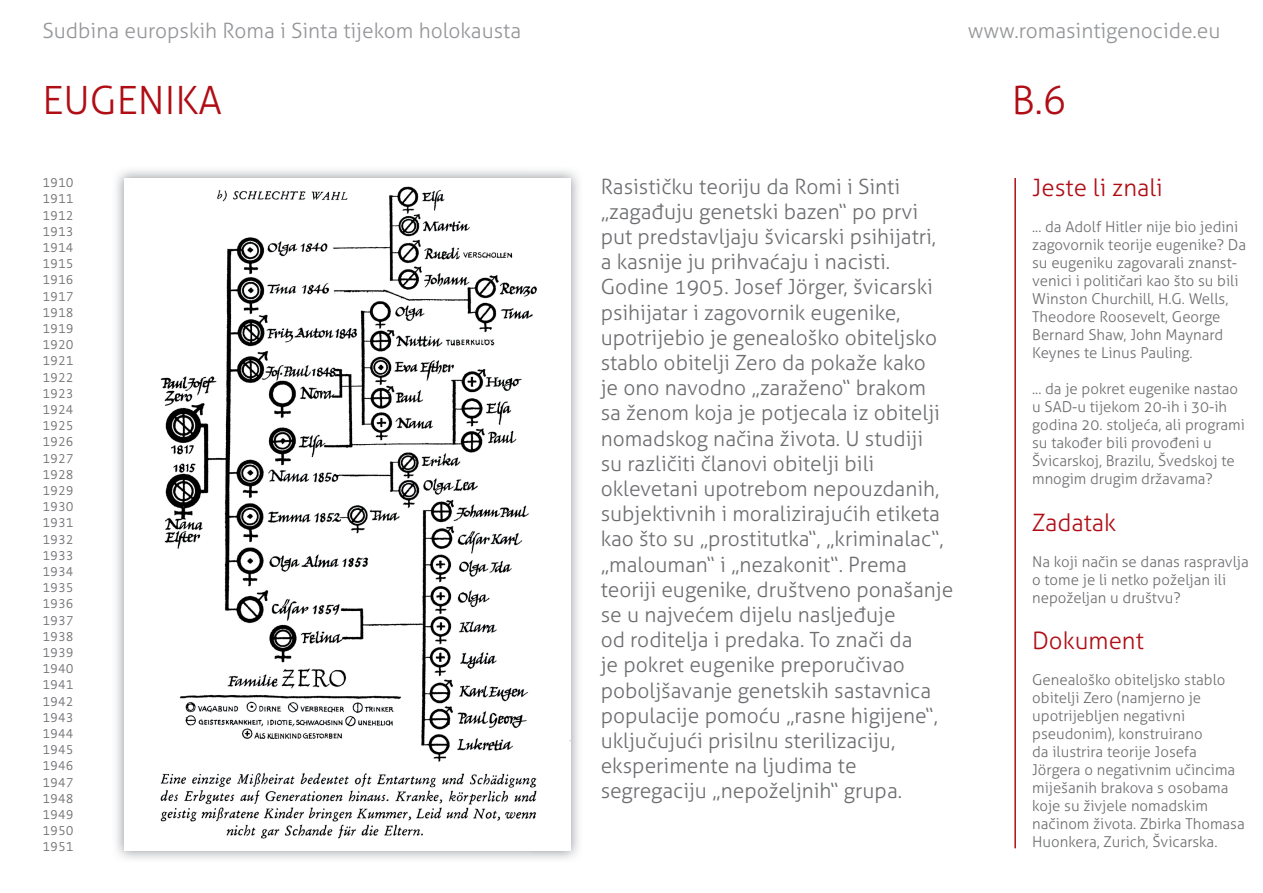
<style>
.page{position:relative;width:1263px;height:893px;background:#fff}
.page>*{position:absolute;margin:0;border:0;box-sizing:border-box;transform-origin:0 0}
.t1{font:300 39px "Aller";color:#b00d15}
.t2{font:300 24px "Aller";color:#b00d15}
.t3{font:300 21px/25.2px "Aller";color:#6c6d70}
.t4{font:300 21px "Aller";color:#939598}
.t5{font:300 15px/18px "Aller";color:#6c6d70}
.t6{font:300 13.5px/16.2px "Strada TF";color:#6c6d70;text-align:justify}
</style>
<div class="page">
<img style="left:160px;top:186px;width:411px;height:653px">
<hr style="left:1014px;top:178px;width:2px;height:670px;background:#b00d15">
<p class="t4" style="left:43px;top:18px;width:480px">Sudbina europskih Roma i Sinta tijekom holokausta</p>
<p class="t4" style="left:968px;top:18px;width:254px">www.romasintigenocide.eu</p>
<h1 class="t1" style="left:43px;top:76px;width:181px">EUGENIKA</h1>
<h1 class="t1" style="left:1012px;top:76px;width:56px">B.6</h1>
<p class="t6" style="left:43px;top:175px;width:33px">1910<br>1911<br>1912<br>1913<br>1914<br>1915<br>1916<br>1917<br>1918<br>1919<br>1920<br>1921<br>1922<br>1923<br>1924<br>1925<br>1926<br>1927<br>1928<br>1929<br>1930<br>1931<br>1932<br>1933<br>1934<br>1935<br>1936<br>1937<br>1938<br>1939<br>1940<br>1941<br>1942<br>1943<br>1944<br>1945<br>1946<br>1947<br>1948<br>1949<br>1950<br>1951</p>
<p class="t3" style="left:601px;top:174px;width:354px">Rasističku teoriju da Romi i Sinti „zagađuju genetski bazen“ po prvi put predstavljaju švicarski psihijatri,<br>a kasnije ju prihvaćaju i nacisti.<br>Godine 1905. Josef Jörger, švicarski psihijatar i zagovornik eugenike, upotrijebio je genealoško obiteljsko stablo obitelji Zero da pokaže kako<br>je ono navodno „zaraženo“ brakom<br>sa ženom koja je potjecala iz obitelji nomadskog načina života. U studiji<br>su različiti članovi obitelji bili oklevetani upotrebom nepouzdanih, subjektivnih i moralizirajućih etiketa kao što su „prostitutka“, „kriminalac“, „malouman“ i „nezakonit“. Prema teoriji eugenike, društveno ponašanje se u najvećem dijelu nasljeđuje<br>od roditelja i predaka. To znači da<br>je pokret eugenike preporučivao poboljšavanje genetskih sastavnica populacije pomoću „rasne higijene“, uključujući prisilnu sterilizaciju, eksperimente na ljudima te segregaciju „nepoželjnih“ grupa.</p>
<p class="t2" style="left:1032px;top:173px;width:132px">Jeste li znali</p>
<p class="t5" style="left:1032px;top:217px;width:215px">... da Adolf Hitler nije bio jedini zagovornik teorije eugenike? Da su eugeniku zagovarali znanst&shy;venici i političari kao što su bili<br>Winston Churchill, H.G. Wells,<br>Theodore Roosevelt, George<br>Bernard Shaw, John Maynard<br>Keynes te Linus Pauling.</p>
<p class="t5" style="left:1032px;top:379px;width:214px">... da je pokret eugenike nastao u SAD-u tijekom 20-ih i 30-ih godina 20. stoljeća, ali programi su također bili provođeni u<br>Švicarskoj, Brazilu, Švedskoj te mnogim drugim državama?</p>
<p class="t2" style="left:1032px;top:508px;width:85px">Zadatak</p>
<p class="t5" style="left:1032px;top:552px;width:218px">Na koji način se danas raspravlja o tome je li netko poželjan ili nepoželjan u društvu?</p>
<p class="t2" style="left:1032px;top:626px;width:113px">Dokument</p>
<p class="t5" style="left:1032px;top:671px;width:214px">Genealoško obiteljsko stablo obitelji Zero (namjerno je upotrijebljen negativni pseudonim), konstruirano<br>da ilustrira teorije Josefa<br>Jörgera o negativnim učincima miješanih brakova s osobama koje su živjele nomadskim načinom života. Zbirka Thomasa<br>Huonkera, Zurich, Švicarska.</p>
</div>
